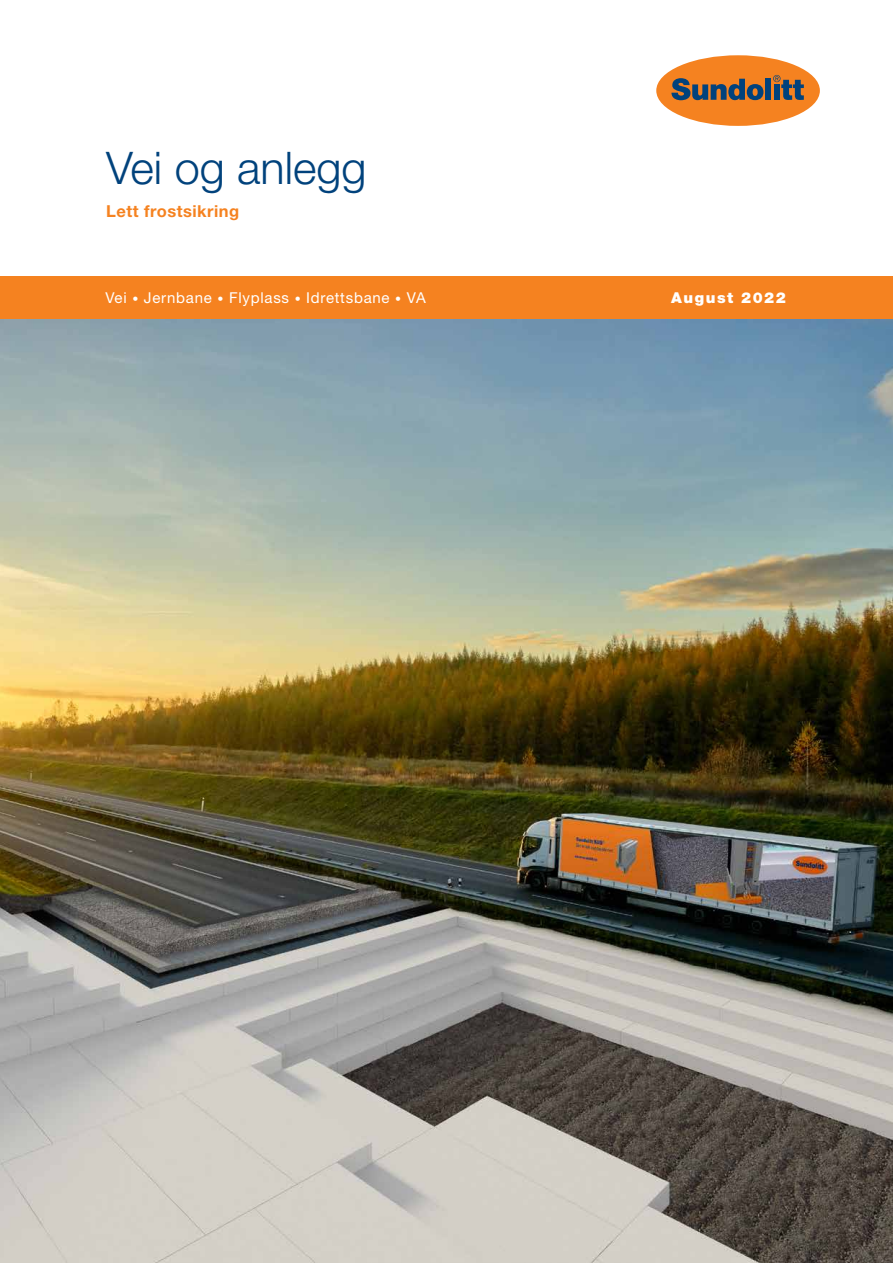
<style>
.page{position:relative;width:893px;height:1263px;background:#fff}
.page>*{position:absolute;margin:0;border:0;box-sizing:border-box;transform-origin:0 0}
.t1{font:300 45px "Helvetica Neue";color:#01427c}
.t2{font:700 16.5px "Helvetica Neue";letter-spacing:.03em;color:#f58220}
.t3{font:15px "Helvetica Neue";letter-spacing:.05em;color:#fff}
.t4{font:900 15px "Helvetica Neue";letter-spacing:.1em;color:#fff}
.s1{font-size:12px}
</style>
<div class="page">
<img style="left:0;top:319px;width:893px;height:944px">
<div style="left:0;top:276px;width:893px;height:43px;background:#f58220"></div>
<div style="left:656px;top:55px;width:164px;height:71px;background:#f58220;border-radius:50%"></div>
<svg style="left:671px;top:78px;width:92px;height:22px"></svg>
<div style="left:765px;top:79px;width:6px;height:21px;background:#01427c"></div>
<svg style="left:773px;top:75px;width:31px;height:25px"></svg>
<h1 class="t1" style="left:106px;top:141px;width:262px">Vei og anlegg</h1>
<p class="t2" style="left:106px;top:201px;width:134px">Lett frostsikring</p>
<p class="t3" style="left:105px;top:289px;width:322px">Vei <span class="s1">•</span> Jernbane <span class="s1">•</span> Flyplass <span class="s1">•</span> Idrettsbane <span class="s1">•</span> VA</p>
<p class="t4" style="left:671px;top:289px;width:116px">August 2022</p>
</div>
